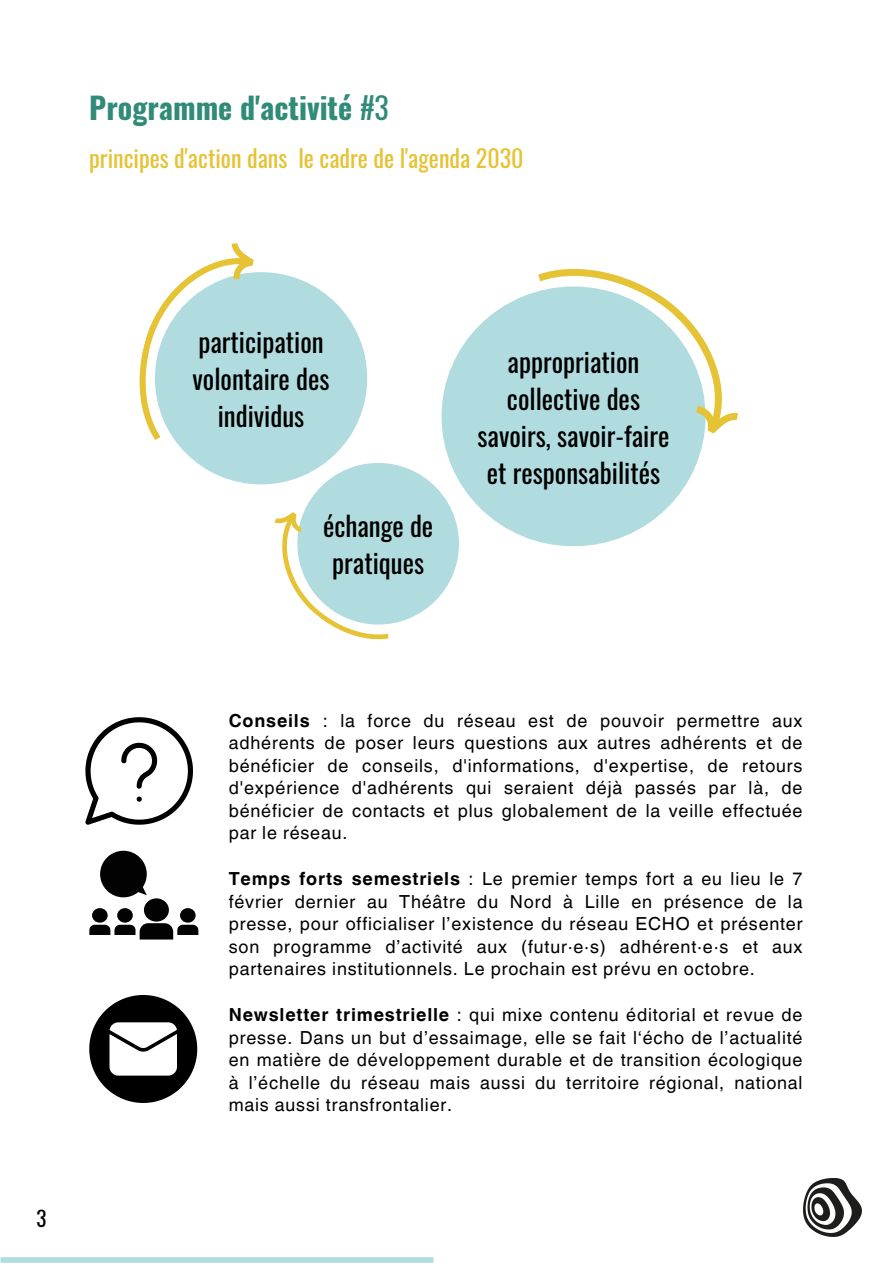
<style>
.page{position:relative;width:893px;height:1264px;background:#fff}
.page>*{position:absolute;margin:0;border:0;box-sizing:border-box;transform-origin:0 0}
.t1{font:700 30px "Oswald";color:#308b78}
.t2{font:27px/37px "Oswald";color:#000;text-align:center}
.t3{font:24px "Oswald";color:#e6c235}
.t4{font:21px "Oswald";color:#000}
.t5{font:18px/22.5px "Helvetica World";letter-spacing:.045em;color:#000;text-align:justify}
.s1{font-weight:400}
.s2{font-weight:700}
</style>
<div class="page">
<div style="left:1px;top:1257px;width:432px;height:5px;background:#b2dddf"></div>
<svg style="left:89px;top:995px;width:108px;height:107px"></svg>
<svg style="left:89px;top:850px;width:109px;height:89px"></svg>
<svg style="left:85px;top:717px;width:108px;height:107px"></svg>
<div style="left:155px;top:272px;width:212px;height:212px;background:#b1dcdf;border-radius:50%"></div>
<div style="left:297px;top:463px;width:162px;height:161px;background:#b1dcdf;border-radius:50%"></div>
<div style="left:441px;top:286px;width:264px;height:260px;background:#b1dcdf;border-radius:50%"></div>
<svg style="left:139px;top:243px;width:118px;height:209px"></svg>
<svg style="left:511px;top:268px;width:227px;height:172px"></svg>
<svg style="left:274px;top:506px;width:138px;height:134px"></svg>
<img style="left:803px;top:1178px;width:58px;height:57px">
<p class="t1" style="left:89px;top:84px;width:301px">Programme d'activité <span class="s1">#3</span></p>
<p class="t3" style="left:89px;top:139px;width:436px">principes d'action dans le cadre de l'agenda 2030</p>
<p class="t4" style="left:36px;top:1201px;width:12px">3</p>
<p class="t2" style="left:192px;top:322px;width:138px">participation volontaire des individus</p>
<p class="t2" style="left:323px;top:506px;width:112px">échange de pratiques</p>
<p class="t2" style="left:477px;top:342px;width:193px">appropriation collective des savoirs, savoir-faire et responsabilités</p>
<p class="t5" style="left:229px;top:709px;width:575px"><span class="s2">Conseils</span> : la force du réseau est de pouvoir permettre aux adhérents de poser leurs questions aux autres adhérents et de bénéficier de conseils, d'informations, d'expertise, de retours d'expérience d'adhérents qui seraient déjà passés par là, de bénéficier de contacts et plus globalement de la veille effectuée par le réseau.</p>
<p class="t5" style="left:229px;top:867px;width:575px"><span class="s2">Temps forts semestriels</span> : Le premier temps fort a eu lieu le 7 février dernier au Théâtre du Nord à Lille en présence de la presse, pour officialiser l’existence du réseau ECHO et présenter son programme d’activité aux (futur·e·s) adhérent·e·s et aux partenaires institutionnels. Le prochain est prévu en octobre.</p>
<p class="t5" style="left:229px;top:1003px;width:575px"><span class="s2">Newsletter trimestrielle</span> : qui mixe contenu éditorial et revue de presse. Dans un but d’essaimage, elle se fait l‘écho de l’actualité en matière de développement durable et de transition écologique à l’échelle du réseau mais aussi du territoire régional, national mais aussi transfrontalier.</p>
</div>
